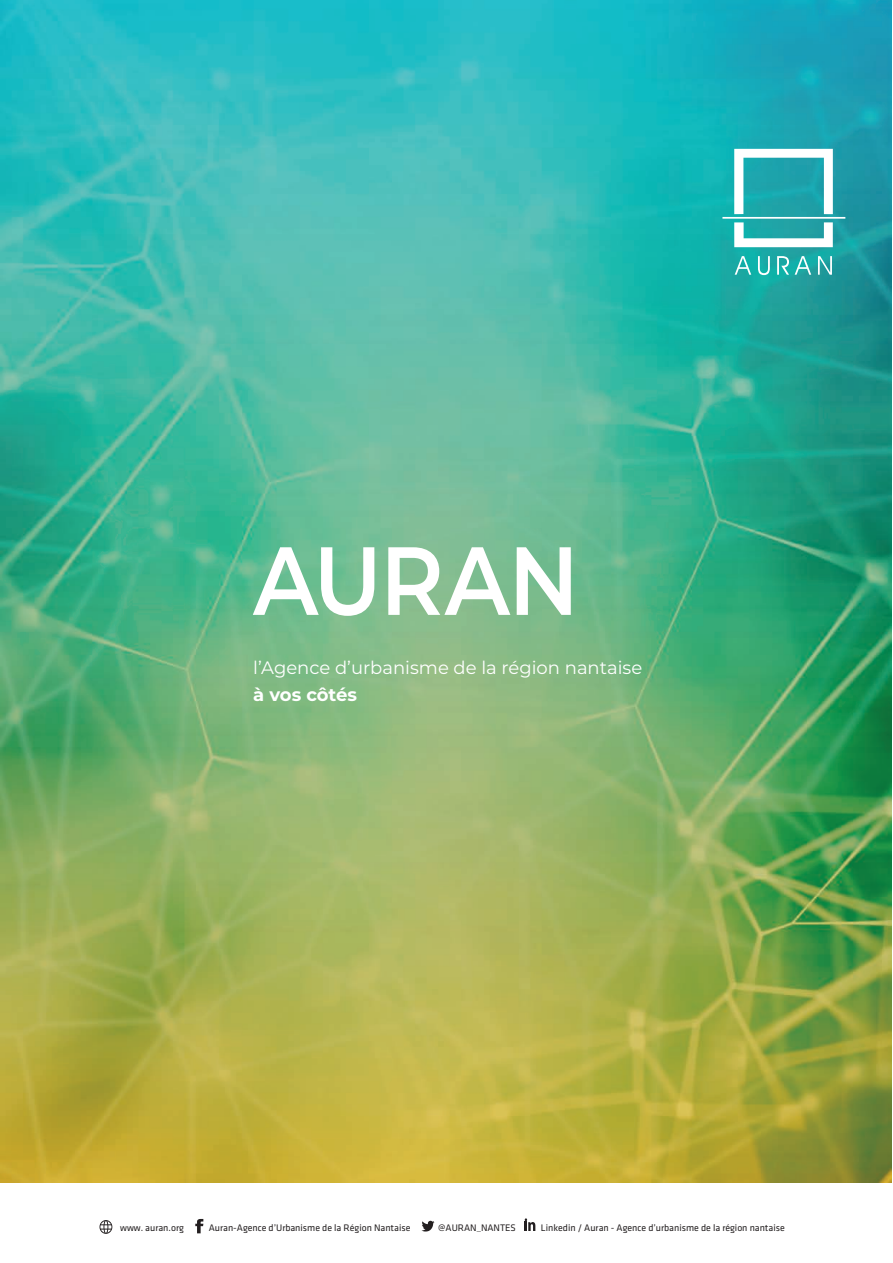
<style>
.page{position:relative;width:893px;height:1263px;background:#fff}
.page>*{position:absolute;margin:0;border:0;box-sizing:border-box;transform-origin:0 0}
.t1{font:600 96.6px "Montserrat";letter-spacing:-.02em;color:#fff;scale:.9 1}
.t2{font:18px "Montserrat";color:#fff}
.t3{font:700 18px "Montserrat";letter-spacing:-.005em;color:#fff}
.t4{font:9.9px "Klavika Regular TF";color:#231f20}
</style>
<div class="page">
<img style="left:1px;top:0;width:891px;height:1183px">
<hr style="left:722px;top:217px;width:123px;height:2px;background:#fff">
<svg style="left:735px;top:256px;width:16px;height:19px"></svg>
<svg style="left:758px;top:256px;width:12px;height:19px"></svg>
<svg style="left:777px;top:256px;width:12px;height:19px"></svg>
<svg style="left:795px;top:256px;width:16px;height:19px"></svg>
<svg style="left:818px;top:256px;width:14px;height:19px"></svg>
<svg style="left:734px;top:149px;width:99px;height:65px"></svg>
<svg style="left:734px;top:222px;width:99px;height:25px"></svg>
<svg style="left:195px;top:1219px;width:8px;height:14px"></svg>
<svg style="left:422px;top:1221px;width:12px;height:10px"></svg>
<svg style="left:99px;top:1220px;width:13px;height:14px"></svg>
<svg style="left:525px;top:1218px;width:10px;height:13px"></svg>
<h1 class="t1" style="left:253px;top:512px;width:363px">AURAN</h1>
<h2 class="t2" style="left:253px;top:656px;width:391px">l’Agence d’urbanisme de la région nantaise</h2>
<h2 class="t3" style="left:253px;top:682px;width:105px">à vos côtés</h2>
<p class="t4" style="left:120px;top:1223px;width:65px">www. auran.org</p>
<p class="t4" style="left:209px;top:1223px;width:203px">Auran-Agence d’Urbanisme de la Région Nantaise</p>
<p class="t4" style="left:438px;top:1223px;width:79px">@AURAN_NANTES</p>
<p class="t4" style="left:541px;top:1223px;width:246px">Linkedin / Auran - Agence d’urbanisme de la région nantaise</p>
</div>
